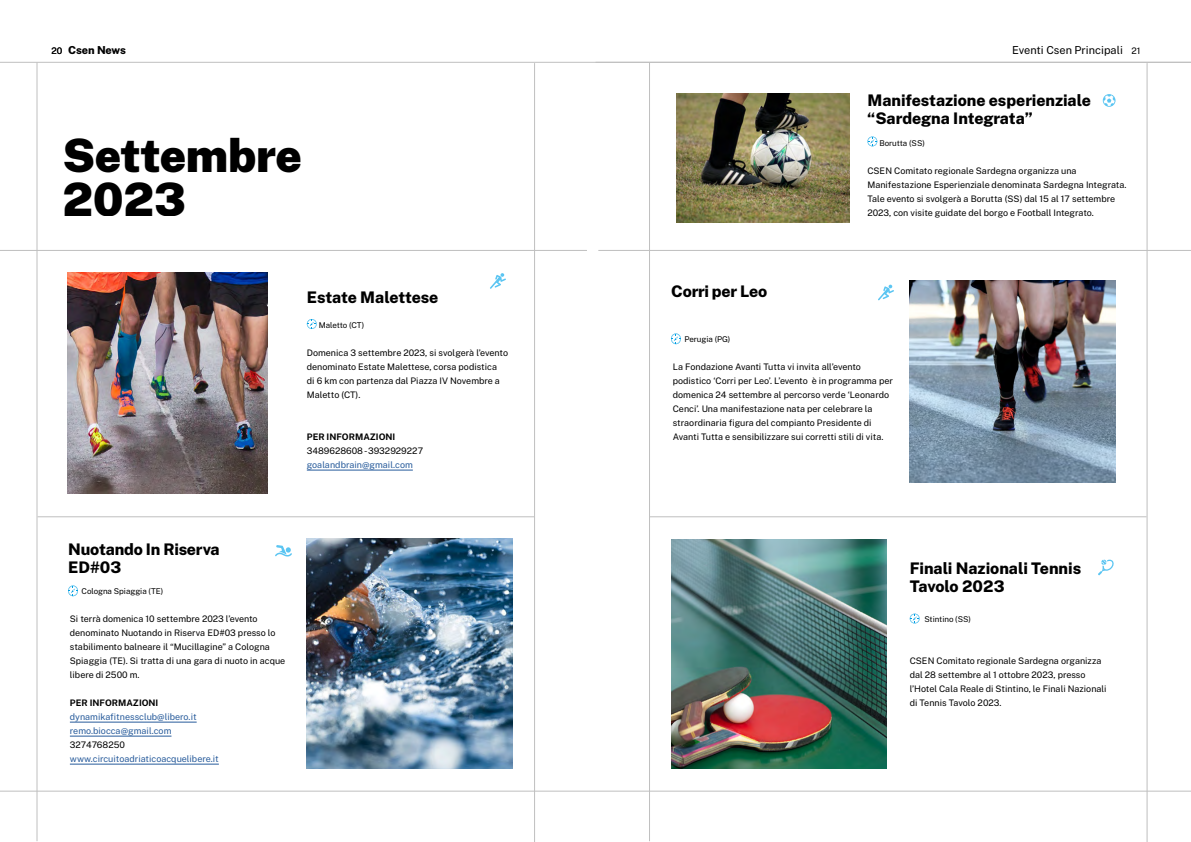
<style>
.page{position:relative;width:1191px;height:842px;background:#fff}
.page>*{position:absolute;margin:0;border:0;box-sizing:border-box;transform-origin:0 0}
.t1{font:900 46px/44px "Public Sans";letter-spacing:-.005em;color:#000}
.t2{font:800 16px/18px "Public Sans";letter-spacing:-.005em;color:#000}
.t3{font:11px "Public Sans";color:#000}
.t4{font:800 11px "Public Sans";letter-spacing:-.01em;color:#000}
.t5{font:9px/14px "Public Sans";color:#000}
.t6{font:9px/14px "Public Sans";color:#275b9b}
.t7{font:700 9px "Public Sans";color:#000}
.t8{font:8px "Public Sans";letter-spacing:-.005em;color:#000}
.s1{font-weight:400;font-size:9px}
.s2{font-size:9px}
</style>
<div class="page">
<hr style="left:0;top:791px;width:1191px;height:1px;background:#bfbfbf">
<hr style="left:0;top:250px;width:587px;height:1px;background:#bfbfbf">
<hr style="left:37px;top:516px;width:497px;height:1px;background:#bfbfbf">
<svg style="left:307px;top:319px;width:10px;height:10px"></svg>
<img style="left:67px;top:272px;width:200px;height:221px">
<hr style="left:307px;top:470px;width:106px;height:1px;background:#275b9b">
<hr style="left:70px;top:722px;width:127px;height:1px;background:#275b9b">
<hr style="left:70px;top:736px;width:101px;height:1px;background:#275b9b">
<hr style="left:70px;top:764px;width:149px;height:1px;background:#275b9b">
<img style="left:307px;top:538px;width:205px;height:231px">
<svg style="left:68px;top:585px;width:10px;height:11px"></svg>
<hr style="left:534px;top:63px;width:1px;height:779px;background:#bfbfbf">
<hr style="left:36px;top:62px;width:1px;height:779px;background:#bfbfbf">
<hr style="left:0;top:62px;width:1191px;height:1px;background:#bfbfbf">
<svg style="left:490px;top:273px;width:16px;height:16px"></svg>
<svg style="left:275px;top:545px;width:17px;height:11px"></svg>
<hr style="left:598px;top:250px;width:593px;height:1px;background:#bfbfbf">
<hr style="left:650px;top:516px;width:496px;height:1px;background:#bfbfbf">
<svg style="left:909px;top:614px;width:10px;height:9px"></svg>
<svg style="left:867px;top:136px;width:10px;height:10px"></svg>
<img style="left:671px;top:540px;width:216px;height:229px">
<img style="left:677px;top:93px;width:172px;height:130px">
<img style="left:909px;top:280px;width:206px;height:202px">
<svg style="left:671px;top:333px;width:10px;height:11px"></svg>
<hr style="left:1146px;top:63px;width:1px;height:779px;background:#bfbfbf">
<hr style="left:649px;top:62px;width:1px;height:779px;background:#bfbfbf">
<svg style="left:1102px;top:94px;width:13px;height:13px"></svg>
<svg style="left:878px;top:285px;width:16px;height:15px"></svg>
<svg style="left:1098px;top:560px;width:16px;height:15px"></svg>
<p class="t4" style="left:52px;top:42px;width:76px"><span class="s1">20</span> Csen News</p>
<p class="t3" style="left:1012px;top:42px;width:130px">Eventi Csen Principali <span class="s2">21</span></p>
<h1 class="t1" style="left:62px;top:130px;width:241px">Settembre<br>2023</h1>
<h2 class="t2" style="left:307px;top:287px;width:133px">Estate Malettese</h2>
<p class="t8" style="left:319px;top:320px;width:47px">Maletto (CT)</p>
<h2 class="t2" style="left:68px;top:539px;width:153px">Nuotando In Riserva<br>ED#03</h2>
<p class="t8" style="left:82px;top:586px;width:83px">Cologna Spiaggia (TE)</p>
<p class="t5" style="left:307px;top:346px;width:203px">Domenica 3 settembre 2023, si svolgerà l’evento denominato Estate Malettese, corsa podistica<br>di 6 km con partenza dal Piazza IV Novembre a Maletto (CT).</p>
<p class="t7" style="left:307px;top:431px;width:90px">PER INFORMAZIONI</p>
<p class="t5" style="left:307px;top:444px;width:118px">3489628608 - 3932929227</p>
<p class="t6" style="left:307px;top:458px;width:107px">goalandbrain@gmail.com</p>
<h2 class="t2" style="left:867px;top:90px;width:225px">Manifestazione esperienziale “Sardegna Integrata”</h2>
<p class="t8" style="left:879px;top:138px;width:47px">Borutta (SS)</p>
<h2 class="t2" style="left:671px;top:281px;width:98px">Corri per Leo</h2>
<p class="t8" style="left:684px;top:334px;width:47px">Perugia (PG)</p>
<p class="t5" style="left:867px;top:164px;width:261px">CSEN Comitato regionale Sardegna organizza una Manifestazione Esperienziale denominata Sardegna Integrata.<br>Tale evento si svolgerà a Borutta (SS) dal 15 al 17 settembre 2023, con visite guidate del borgo e Football Integrato.</p>
<p class="t5" style="left:673px;top:360px;width:222px">La Fondazione Avanti Tutta vi invita all’evento podistico ‘Corri per Leo’. L’evento è in programma per domenica 24 settembre al percorso verde ‘Leonardo Cenci’. Una manifestazione nata per celebrare la straordinaria figura del compianto Presidente di Avanti Tutta e sensibilizzare sui corretti stili di vita.</p>
<h2 class="t2" style="left:909px;top:559px;width:173px">Finali Nazionali Tennis<br>Tavolo 2023</h2>
<p class="t5" style="left:70px;top:612px;width:217px">Si terrà domenica 10 settembre 2023 l’evento denominato Nuotando in Riserva ED#03 presso lo stabilimento balneare il “Mucillagine” a Cologna Spiaggia (TE). Si tratta di una gara di nuoto in acque libere di 2500 m.</p>
<p class="t8" style="left:924px;top:614px;width:48px">Stintino (SS)</p>
<p class="t5" style="left:909px;top:654px;width:198px">CSEN Comitato regionale Sardegna organizza dal 28 settembre al 1 ottobre 2023, presso l’Hotel Cala Reale di Stintino, le Finali Nazionali di Tennis Tavolo 2023.</p>
<p class="t7" style="left:70px;top:697px;width:90px">PER INFORMAZIONI</p>
<p class="t6" style="left:70px;top:710px;width:128px">dynamikafitnessclub@libero.it remo.biocca@gmail.com</p>
<p class="t5" style="left:70px;top:738px;width:57px">3274768250</p>
<p class="t6" style="left:70px;top:752px;width:150px">www.circuitoadriaticoacquelibere.it</p>
</div>
